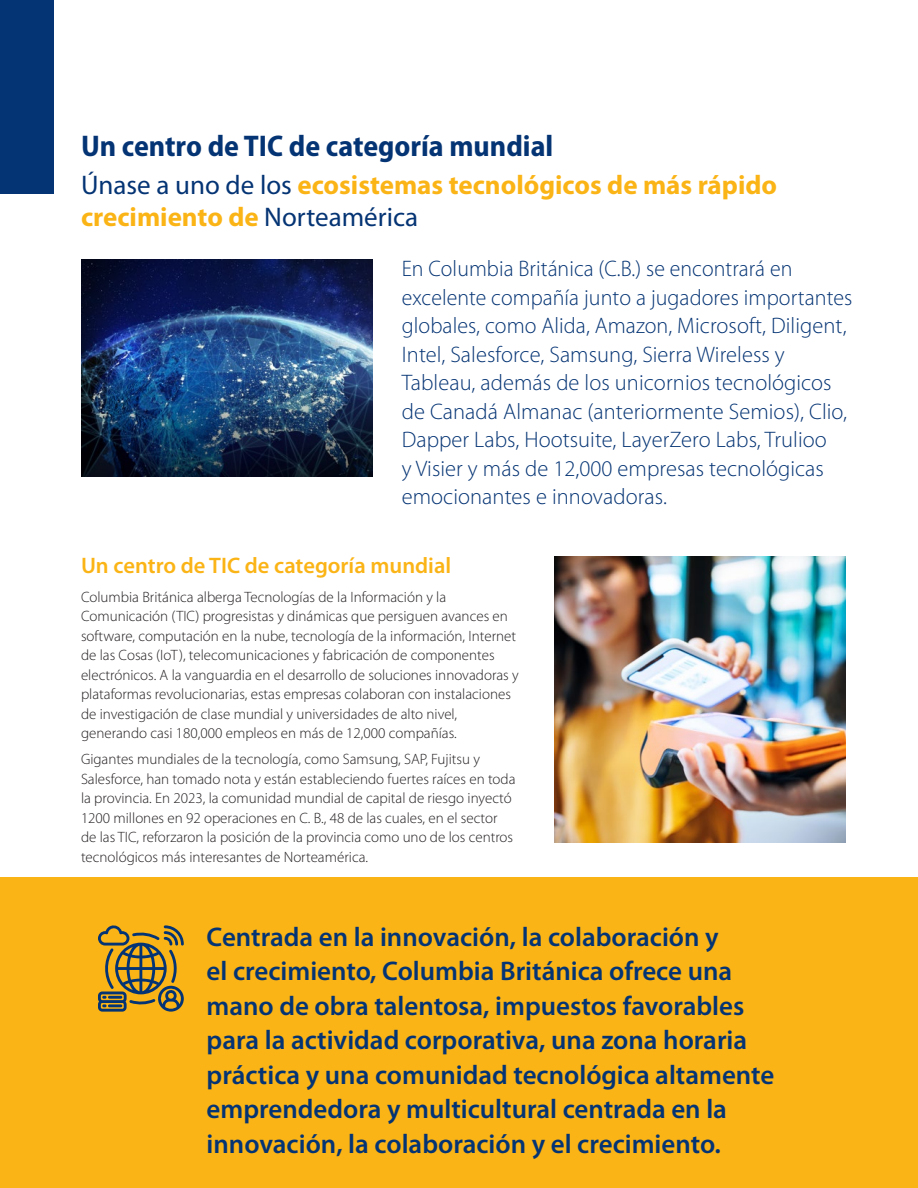
<style>
.page{position:relative;width:918px;height:1188px;background:#fff}
.page>*{position:absolute;margin:0;border:0;box-sizing:border-box;transform-origin:0 0}
.Super_Header{font:700 semi-condensed 30px "Myriad Pro";color:#053474}
.Body_10pt_13_0_track{font:600 27px/34.5px "Myriad Pro";color:#053474}
.Super_Header-2{font:700 27px/31.5px "Myriad Pro";color:#fbb416}
.Intro_Text_14pt_Ligh{font:300 22.5px/28.5px "Myriad Pro";letter-spacing:.005em;color:#053474}
.Header_15_pt_Bold{font:600 22.5px "Myriad Pro";color:#fbb416}
.Body_10pt_13_0_track-2{font:300 15px/19.5px "Myriad Pro";color:#231f20}
.s1{font-weight:400;color:#053474}
</style>
<div class="page">
<div style="left:0;top:878px;width:918px;height:310px;background:#fbb416"></div>
<div style="left:0;top:0;width:54px;height:193px;background:#053474"></div>
<svg style="left:98px;top:925px;width:86px;height:87px"></svg>
<img style="left:554px;top:556px;width:291px;height:286px">
<img style="left:81px;top:259px;width:291px;height:217px">
<p class="Super_Header" style="left:81px;top:129px;width:474px">Un centro de TIC de categoría mundial</p>
<p class="Super_Header-2" style="left:81px;top:169px;width:698px"><span class="s1">Únase a uno de los</span> ecosistemas tecnológicos de más rápido crecimiento de <span class="s1">Norteamérica</span></p>
<p class="Intro_Text_14pt_Ligh" style="left:402px;top:254px;width:452px">En Columbia Británica (C.B.) se encontrará en excelente compañía junto a jugadores importantes globales, como Alida, Amazon, Microsoft, Diligent, Intel, Salesforce, Samsung, Sierra Wireless y Tableau, además de los unicornios tecnológicos de Canadá Almanac (anteriormente Semios), Clio, Dapper Labs, Hootsuite, LayerZero Labs, Trulioo<br>y Visier y más de 12,000 empresas tecnológicas emocionantes e innovadoras.</p>
<p class="Header_15_pt_Bold" style="left:81px;top:551px;width:372px">Un centro de TIC de categoría mundial</p>
<p class="Body_10pt_13_0_track-2" style="left:81px;top:587px;width:439px">Columbia Británica alberga Tecnologías de la Información y la Comunicación (TIC) progresistas y dinámicas que persiguen avances en software, computación en la nube, tecnología de la información, Internet de las Cosas (IoT), telecomunicaciones y fabricación de componentes electrónicos. A la vanguardia en el desarrollo de soluciones innovadoras y plataformas revolucionarias, estas empresas colaboran con instalaciones de investigación de clase mundial y universidades de alto nivel, generando casi 180,000 empleos en más de 12,000 compañías.</p>
<p class="Body_10pt_13_0_track-2" style="left:81px;top:749px;width:436px">Gigantes mundiales de la tecnología, como Samsung, SAP, Fujitsu y Salesforce, han tomado nota y están estableciendo fuertes raíces en toda la provincia. En 2023, la comunidad mundial de capital de riesgo inyectó 1200 millones en 92 operaciones en C. B., 48 de las cuales, en el sector de las TIC, reforzaron la posición de la provincia como uno de los centros tecnológicos más interesantes de Norteamérica.</p>
<p class="Body_10pt_13_0_track" style="left:207px;top:919px;width:569px">Centrada en la innovación, la colaboración y<br>el crecimiento, Columbia Británica ofrece una mano de obra talentosa, impuestos favorables para la actividad corporativa, una zona horaria práctica y una comunidad tecnológica altamente emprendedora y multicultural centrada en la innovación, la colaboración y el crecimiento.</p>
</div>
